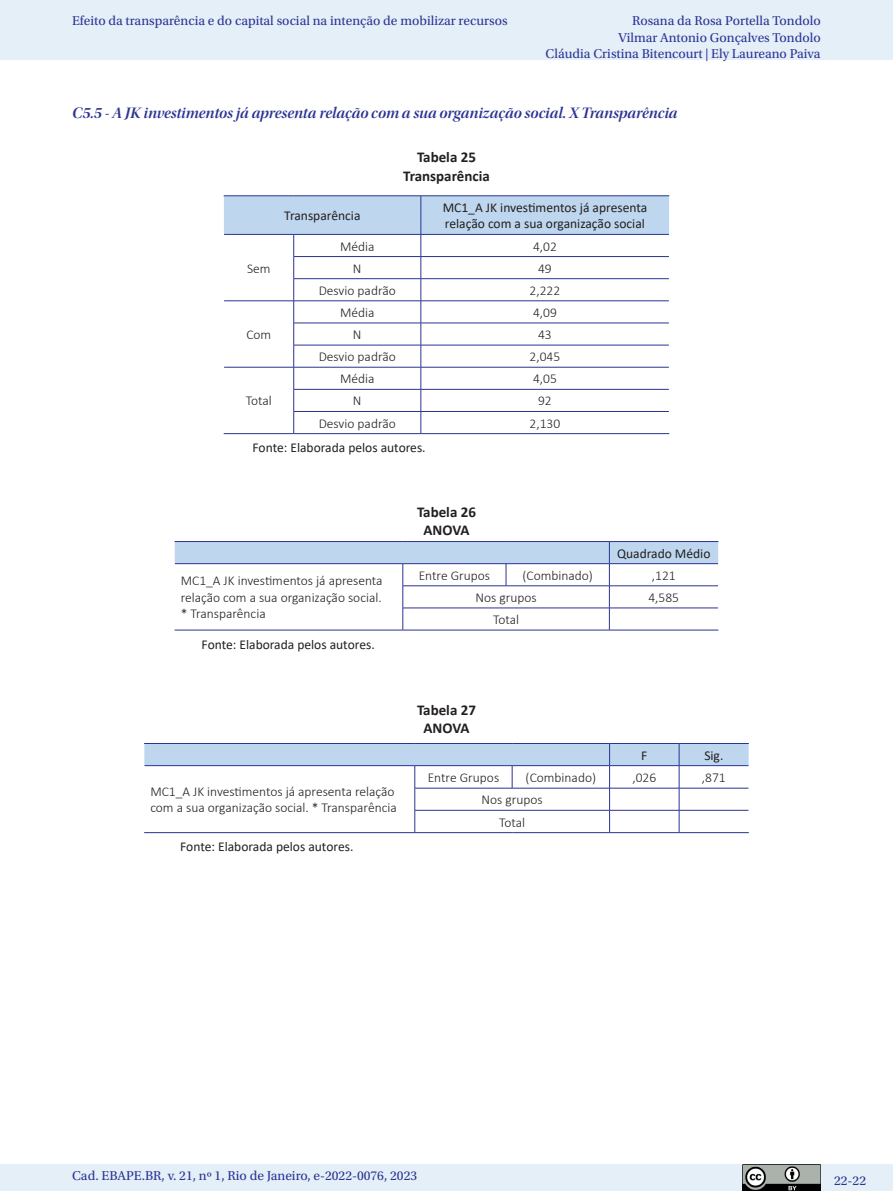
<style>
.page{position:relative;width:893px;height:1191px;background:#fff}
.page>*{position:absolute;margin:0;border:0;box-sizing:border-box;transform-origin:0 0}
._07_2_sub3{font:15.75px "Utopia Std Semibold Disp It";color:#2b3393}
._06_0_texto{font:700 15px/19.5px "Calibri";color:#231f20;text-align:center}
._08_2_tabela_titulo{font:700 15px/18px "Calibri";color:#231f20;text-align:center}
._08_2_tabela_texto_1{font:300 13.5px/16.5px "Calibri";color:#231f20;text-align:justify}
.t1{font:13.5px/16.5px "Utopia Std";color:#2b3393;text-align:right}
._08_2_tabela_gargant{font:13.5px/16.5px "Calibri";color:#231f20}
._08_2_tabela_fonte{font:13.5px "Calibri";color:#231f20}
</style>
<div class="page">
<div style="left:0;top:0;width:893px;height:60px;background:#e4eff8"></div>
<div style="left:0;top:1164px;width:893px;height:27px;background:#e4eff8"></div>
<img style="left:743px;top:1164px;width:78px;height:27px">
<hr style="left:224px;top:433px;width:70px;height:1px;background:#2b3393">
<svg style="left:224px;top:196px;width:445px;height:237px"></svg>
<hr style="left:294px;top:433px;width:127px;height:1px;background:#2b3393">
<hr style="left:421px;top:433px;width:248px;height:1px;background:#2b3393">
<hr style="left:224px;top:195px;width:70px;height:1px;background:#2b3393">
<hr style="left:294px;top:195px;width:127px;height:1px;background:#2b3393">
<hr style="left:421px;top:195px;width:248px;height:1px;background:#2b3393">
<hr style="left:224px;top:234px;width:70px;height:1px;background:#2b3393">
<hr style="left:294px;top:234px;width:127px;height:1px;background:#2b3393">
<hr style="left:421px;top:234px;width:248px;height:1px;background:#2b3393">
<hr style="left:403px;top:630px;width:103px;height:1px;background:#2b3393">
<hr style="left:506px;top:630px;width:103px;height:1px;background:#2b3393">
<hr style="left:609px;top:630px;width:109px;height:1px;background:#2b3393">
<svg style="left:175px;top:541px;width:543px;height:89px"></svg>
<hr style="left:175px;top:630px;width:228px;height:1px;background:#2b3393">
<hr style="left:415px;top:832px;width:97px;height:1px;background:#2b3393">
<hr style="left:512px;top:832px;width:98px;height:1px;background:#2b3393">
<hr style="left:610px;top:832px;width:69px;height:1px;background:#2b3393">
<hr style="left:679px;top:832px;width:70px;height:1px;background:#2b3393">
<svg style="left:144px;top:743px;width:605px;height:89px"></svg>
<hr style="left:144px;top:832px;width:271px;height:1px;background:#2b3393">
<p class="t1" style="left:72px;top:13px;width:437px">Efeito da transparência e do capital social na intenção de mobilizar recursos</p>
<p class="t1" style="left:546px;top:13px;width:277px">Rosana da Rosa Portella Tondolo<br>Vilmar Antonio Gonçalves Tondolo<br>Cláudia Cristina Bitencourt | Ely Laureano Paiva</p>
<p class="_07_2_sub3" style="left:72px;top:104px;width:607px">C5.5 - A JK investimentos já apresenta relação com a sua organização social. X Transparência</p>
<p class="_06_0_texto" style="left:403px;top:147px;width:88px">Tabela 25<br>Transparência</p>
<p class="_08_2_tabela_gargant" style="left:284px;top:207px;width:78px">Transparência</p>
<p class="_08_2_tabela_gargant" style="left:443px;top:199px;width:206px">MC1_A JK investimentos já apresenta relação com a sua organização social</p>
<p class="_08_2_tabela_texto_1" style="left:247px;top:260px;width:25px">Sem</p>
<p class="_08_2_tabela_texto_1" style="left:340px;top:238px;width:36px">Média</p>
<p class="_08_2_tabela_texto_1" style="left:533px;top:238px;width:25px">4,02</p>
<p class="_08_2_tabela_texto_1" style="left:353px;top:260px;width:10px">N</p>
<p class="_08_2_tabela_texto_1" style="left:538px;top:260px;width:15px">49</p>
<p class="_08_2_tabela_texto_1" style="left:319px;top:282px;width:79px">Desvio padrão</p>
<p class="_08_2_tabela_texto_1" style="left:530px;top:282px;width:32px">2,222</p>
<p class="_08_2_tabela_texto_1" style="left:246px;top:326px;width:26px">Com</p>
<p class="_08_2_tabela_texto_1" style="left:340px;top:304px;width:36px">Média</p>
<p class="_08_2_tabela_texto_1" style="left:533px;top:304px;width:25px">4,09</p>
<p class="_08_2_tabela_texto_1" style="left:353px;top:326px;width:10px">N</p>
<p class="_08_2_tabela_texto_1" style="left:538px;top:326px;width:15px">43</p>
<p class="_08_2_tabela_texto_1" style="left:319px;top:348px;width:79px">Desvio padrão</p>
<p class="_08_2_tabela_texto_1" style="left:530px;top:348px;width:32px">2,045</p>
<p class="_08_2_tabela_texto_1" style="left:340px;top:370px;width:36px">Média</p>
<p class="_08_2_tabela_texto_1" style="left:533px;top:370px;width:25px">4,05</p>
<p class="_08_2_tabela_texto_1" style="left:353px;top:392px;width:10px">N</p>
<p class="_08_2_tabela_texto_1" style="left:538px;top:392px;width:15px">92</p>
<p class="_08_2_tabela_texto_1" style="left:319px;top:415px;width:79px">Desvio padrão</p>
<p class="_08_2_tabela_texto_1" style="left:530px;top:415px;width:32px">2,130</p>
<p class="_08_2_tabela_fonte" style="left:253px;top:438px;width:175px">Fonte: Elaborada pelos autores.</p>
<p class="_08_2_tabela_texto_1" style="left:246px;top:392px;width:27px">Total</p>
<p class="_06_0_texto" style="left:417px;top:503px;width:61px;line-height:18px">Tabela 26<br>ANOVA</p>
<p class="_08_2_tabela_gargant" style="left:617px;top:544px;width:95px">Quadrado Médio</p>
<p class="_08_2_tabela_texto_1" style="left:181px;top:572px;width:203px">MC1_A JK investimentos já apresenta relação com a sua organização social. * Transparência</p>
<p class="_08_2_tabela_texto_1" style="left:419px;top:567px;width:73px">Entre Grupos</p>
<p class="_08_2_tabela_texto_1" style="left:522px;top:567px;width:72px">(Combinado)</p>
<p class="_08_2_tabela_texto_1" style="left:652px;top:567px;width:25px">,121</p>
<p class="_08_2_tabela_texto_1" style="left:475px;top:589px;width:63px">Nos grupos</p>
<p class="_08_2_tabela_texto_1" style="left:648px;top:589px;width:32px">4,585</p>
<p class="_08_2_tabela_texto_1" style="left:493px;top:611px;width:27px">Total</p>
<p class="_08_2_tabela_fonte" style="left:202px;top:634px;width:175px">Fonte: Elaborada pelos autores.</p>
<p class="_08_2_tabela_texto_1" style="left:150px;top:783px;width:248px">MC1_A JK investimentos já apresenta relação com a sua organização social. * Transparência</p>
<p class="_08_2_tabela_fonte" style="left:180px;top:837px;width:175px">Fonte: Elaborada pelos autores.</p>
<p class="_08_2_tabela_titulo" style="left:417px;top:701px;width:61px">Tabela 27<br>ANOVA</p>
<p class="_08_2_tabela_gargant" style="left:641px;top:746px;width:8px">F</p>
<p class="_08_2_tabela_gargant" style="left:704px;top:746px;width:21px">Sig.</p>
<p class="_08_2_tabela_texto_1" style="left:428px;top:769px;width:73px">Entre Grupos</p>
<p class="_08_2_tabela_texto_1" style="left:526px;top:769px;width:72px">(Combinado)</p>
<p class="_08_2_tabela_texto_1" style="left:632px;top:769px;width:25px">,026</p>
<p class="_08_2_tabela_texto_1" style="left:702px;top:769px;width:25px">,871</p>
<p class="_08_2_tabela_texto_1" style="left:482px;top:791px;width:63px">Nos grupos</p>
<p class="_08_2_tabela_texto_1" style="left:499px;top:813px;width:27px">Total</p>
<p class="t1" style="left:72px;top:1167px;width:346px">Cad. EBAPE.BR, v. 21, nº 1, Rio de Janeiro, e-2022-0076, 2023</p>
<p class="t1" style="left:834px;top:1172px;width:33px">22-22</p>
</div>
